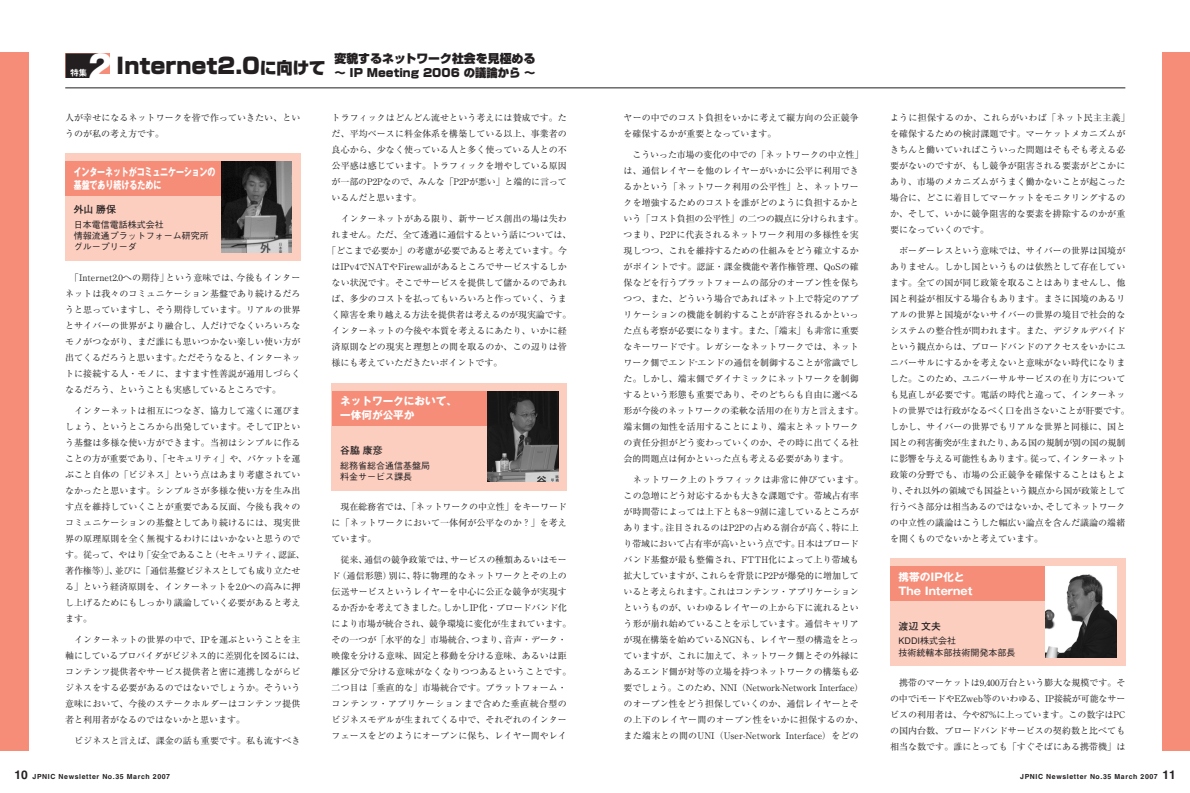
<style>
.page{position:relative;width:1190px;height:793px;background:#fff}
.page>*{position:absolute;margin:0;border:0;box-sizing:border-box;transform-origin:0 0}
.t1{font:900 22px "Shin Go";color:#231f20}
.t2{font:900 11.9px "Shin Go";color:#231f20}
.t3{font:900 11.3px "Shin Go";color:#231f20}
.t4{font:700 10.6px/13.5px "Gothic MB101";color:#fff}
.t5{font:700 10.6px/13.5px "Gothic MB101";color:#fff;scale:.75 1}
.t6{font:700 9.9px "Futo Go B101";color:#231f20}
.t7{font:9px/16px "Ryumin";letter-spacing:.005em;color:#231f20}
.t8{font:9px "Ryumin";letter-spacing:-.015em;color:#231f20}
.t9{font:500 9px/11.3px "Gothic BBB";color:#231f20}
.t10{font:8.9px "Midashi Go MB31";color:#fff}
.t11{font:7px "Midashi Go MB31";letter-spacing:.085em;color:#231f20}
.s1{font-family:"Gothic MB101 hea";font-weight:400;font-size:31.3px;color:#fff}
.s2{font-size:16.3px}
.s3{font-size:12px}
</style>
<div class="page">
<div style="left:1162px;top:52px;width:28px;height:699px;background:#f58d79"></div>
<div style="left:0;top:52px;width:28px;height:699px;background:#f58d79"></div>
<div style="left:66px;top:53px;width:44px;height:25px;background:#f58d79"></div>
<svg style="left:66px;top:53px;width:40px;height:25px"></svg>
<hr style="left:65px;top:88px;width:1060px;height:1px;background:#231f20">
<div style="left:65px;top:153px;width:235px;height:108px;background:#fbcec0"></div>
<div style="left:65px;top:162px;width:156px;height:34px;background:#f58d79"></div>
<img style="left:221px;top:162px;width:71px;height:90px">
<div style="left:332px;top:383px;width:235px;height:107px;background:#fbcec0"></div>
<div style="left:332px;top:391px;width:156px;height:34px;background:#f58d79"></div>
<img style="left:488px;top:391px;width:70px;height:91px">
<div style="left:890px;top:558px;width:235px;height:108px;background:#fbcec0"></div>
<div style="left:890px;top:567px;width:156px;height:34px;background:#f58d79"></div>
<img style="left:1046px;top:567px;width:71px;height:91px">
<h1 class="t1" style="left:88px;top:57px;width:239px"><span class="s1">2</span> Internet2.0<span class="s2">に向けて</span></h1>
<h2 class="t2" style="left:334px;top:54px;width:202px">変貌するネットワーク社会を見極める</h2>
<p class="t3" style="left:334px;top:69px;width:203px">～ IP Meeting 2006 の議論から～</p>
<p class="t10" style="left:70px;top:70px;width:19px">特集</p>
<p class="t7" style="left:65px;top:111px;width:237px">人が幸せになるネットワークを皆で作っていきたい、というのが私の考え方です。</p>
<p class="t5" style="left:74px;top:166px;width:191px">インターネットがコミュニケーションの基盤であり続けるために</p>
<p class="t6" style="left:74px;top:206px;width:44px">外山勝保</p>
<p class="t9" style="left:74px;top:220px;width:136px">日本電信電話株式会社<br>情報流通プラットフォーム研究所グループリーダ</p>
<p class="t7" style="left:65px;top:271px;width:237px;text-align:justify;text-indent:5px">「Internet2.0への期待」という意味では、今後もインターネットは我々のコミュニケーション基盤であり続けるだろうと思っていますし、そう期待しています。リアルの世界とサイバーの世界がより融合し、人だけでなくいろいろなモノがつながり、まだ誰にも思いつかない楽しい使い方が出てくるだろうと思います。ただそうなると、インターネットに接続する人・モノに、ますます性善説が通用しづらくなるだろう、ということも実感しているところです。</p>
<p class="t7" style="left:65px;top:404px;width:241px;text-indent:9px">インターネットは相互につなぎ、協力して遠くに運びましょう、というところから出発しています。そしてIPという基盤は多様な使い方ができます。当初はシンプルに作ることの方が重要であり、「セキュリティ」や、パケットを運ぶこと自体の「ビジネス」という点はあまり考慮されていなかったと思います。シンプルさが多様な使い方を生み出す点を維持していくことが重要である反面、今後も我々のコミュニケーションの基盤としてあり続けるには、現実世界の原理原則を全く無視するわけにはいかないと思うのです。従って、やはり「安全であること（セキュリティ、認証、著作権等）」、並びに「通信基盤ビジネスとしても成り立たせる」という経済原則を、インターネットを2.0への高みに押し上げるためにもしっかり議論していく必要があると考えます。</p>
<p class="t7" style="left:65px;top:633px;width:241px;text-indent:9px">インターネットの世界の中で、IPを運ぶということを主軸にしているプロバイダがビジネス的に差別化を図るには、コンテンツ提供者やサービス提供者と密に連携しながらビジネスをする必要があるのではないでしょうか。そういう意味において、今後のステークホルダーはコンテンツ提供者と利用者がなるのではないかと思います。</p>
<p class="t7" style="left:74px;top:734px;width:228px">ビジネスと言えば、課金の話も重要です。私も流すべき</p>
<p class="t11" style="left:15px;top:774px;width:157px"><span class="s3">10</span> JPNIC Newsletter No.35 March 2007</p>
<p class="t7" style="left:332px;top:111px;width:237px;text-align:justify">トラフィックはどんどん流せという考えには賛成です。ただ、平均ベースに料金体系を構築している以上、事業者の良心から、少なく使っている人と多く使っている人との不公平感は感じています。トラフィックを増やしている原因が一部のP2Pなので、みんな「P2Pが悪い」と端的に言っているんだと思います。</p>
<p class="t7" style="left:341px;top:212px;width:228px">インターネットがある限り、新サービス創出の場は失わ</p>
<p class="t8" style="left:332px;top:231px;width:241px">れません。ただ、全て透過に通信するという話については、</p>
<p class="t8" style="left:327px;top:247px;width:241px">「どこまで必要か」の考慮が必要であると考えています。今</p>
<p class="t7" style="left:332px;top:260px;width:237px">はIPv4でNATやFirewallがあるところでサービスするしか</p>
<p class="t7" style="left:332px;top:276px;width:237px">ない状況です。そこでサービスを提供して儲かるのであれ</p>
<p class="t7" style="left:332px;top:292px;width:237px">ば、多少のコストを払ってもいろいろと作っていく、うま</p>
<p class="t8" style="left:332px;top:311px;width:241px">く障害を乗り越える方法を提供者は考えるのが現実論です。</p>
<p class="t7" style="left:332px;top:324px;width:237px">インターネットの今後や本質を考えるにあたり、いかに経</p>
<p class="t7" style="left:332px;top:340px;width:237px">済原則などの現実と理想との間を取るのか、この辺りは皆</p>
<p class="t7" style="left:332px;top:356px;width:172px">様にも考えていただきたいポイントです。</p>
<p class="t4" style="left:340px;top:396px;width:118px">ネットワークにおいて、一体何が公平か</p>
<p class="t6" style="left:340px;top:447px;width:44px">谷脇康彦</p>
<p class="t9" style="left:340px;top:461px;width:91px">総務省総合通信基盤局料金サービス課長</p>
<p class="t7" style="left:332px;top:500px;width:237px;text-align:justify;text-indent:9px">現在総務省では、「ネットワークの中立性」をキーワードに「ネットワークにおいて一体何が公平なのか？」を考えています。</p>
<p class="t7" style="left:332px;top:553px;width:241px;text-align:center">従来、通信の競争政策では、サービスの種類あるいはモー<br>ド（通信形態）別に、特に物理的なネットワークとその上の伝送サービスというレイヤーを中心に公正な競争が実現するか否かを考えてきました。しかしIP化・ブロードバンド化により市場が統合され、競争環境に変化が生まれています。その一つが「水平的な」市場統合、つまり、音声・データ・映像を分ける意味、固定と移動を分ける意味、あるいは距離区分で分ける意味がなくなりつつあるということです。二つ目は「垂直的な」市場統合です。プラットフォーム・コンテンツ・アプリケーションまで含めた垂直統合型のビジネスモデルが生まれてくる中で、それぞれのインターフェースをどのようにオープンに保ち、レイヤー間やレイ</p>
<p class="t7" style="left:624px;top:111px;width:237px">ヤーの中でのコスト負担をいかに考えて縦方向の公正競争を確保するかが重要となっています。</p>
<p class="t7" style="left:624px;top:148px;width:241px;text-indent:9px">こういった市場の変化の中での「ネットワークの中立性」は、通信レイヤーを他のレイヤーがいかに公平に利用できるかという「ネットワーク利用の公平性」と、ネットワークを増強するためのコストを誰がどのように負担するかという「コスト負担の公平性」の二つの観点に分けられます。つまり、P2Pに代表されるネットワーク利用の多様性を実現しつつ、これを維持するための仕組みをどう確立するかがポイントです。認証・課金機能や著作権管理、QoSの確保などを行うプラットフォームの部分のオープン性を保ちつつ、また、どういう場合であればネット上で特定のアプリケーションの機能を制約することが許容されるかといった点も考察が必要になります。また、「端末」も非常に重要なキーワードです。レガシーなネットワークでは、ネットワーク側でエンド-エンドの通信を制御することが常識でした。しかし、端末側でダイナミックにネットワークを制御するという形態も重要であり、そのどちらも自由に選べる形が今後のネットワークの柔軟な活用の在り方と言えます。端末側の知性を活用することにより、端末とネットワークの責任分担がどう変わっていくのか、その時に出てくる社会的問題点は何かといった点も考える必要があります。</p>
<p class="t7" style="left:624px;top:473px;width:241px;text-indent:9px">ネットワーク上のトラフィックは非常に伸びています。この急増にどう対応するかも大きな課題です。帯域占有率が時間帯によっては上下とも8～9割に達しているところがあります。注目されるのはP2Pの占める割合が高く、特に上り帯域において占有率が高いという点です。日本はブロードバンド基盤が最も整備され、FTTH化によって上り帯域も拡大していますが、これらを背景にP2Pが爆発的に増加していると考えられます。これはコンテンツ・アプリケーションというものが、いわゆるレイヤーの上から下に流れるという形が崩れ始めていることを示しています。通信キャリアが現在構築を始めているNGNも、レイヤー型の構造をとっていますが、これに加えて、ネットワーク側とその外縁にあるエンド側が対等の立場を持つネットワークの構築も必要でしょう。このため、NNI（Network-Network Interface）のオープン性をどう担保していくのか、通信レイヤーとその上下のレイヤー間のオープン性をいかに担保するのか、また端末との間のUNI（User-Network Interface）をどの</p>
<p class="t7" style="left:890px;top:111px;width:241px">ように担保するのか、これらがいわば「ネット民主主義」を確保するための検討課題です。マーケットメカニズムがきちんと働いていればこういった問題はそもそも考える必要がないのですが、もし競争が阻害される要素がどこかにあり、市場のメカニズムがうまく働かないことが起こった場合に、どこに着目してマーケットをモニタリングするのか、そして、いかに競争阻害的な要素を排除するのかが重要になっていくのです。</p>
<p class="t7" style="left:890px;top:244px;width:241px;text-indent:9px">ボーダーレスという意味では、サイバーの世界は国境がありません。しかし国というものは依然として存在しています。全ての国が同じ政策を取ることはありませんし、他国と利益が相反する場合もあります。まさに国境のあるリアルの世界と国境がないサイバーの世界の境目で社会的なシステムの整合性が問われます。また、デジタルデバイドという観点からは、ブロードバンドのアクセスをいかにユニバーサルにするかを考えないと意味がない時代になりました。このため、ユニバーサルサービスの在り方についても見直しが必要です。電話の時代と違って、インターネットの世界では行政がなるべく口を出さないことが肝要です。しかし、サイバーの世界でもリアルな世界と同様に、国と国との利害衝突が生まれたり、ある国の規制が別の国の規制に影響を与える可能性もあります。従って、インターネット政策の分野でも、市場の公正競争を確保することはもとより、それ以外の領域でも国益という観点から国が政策として行うべき部分は相当あるのではないか、そしてネットワークの中立性の議論はこうした幅広い論点を含んだ議論の端緒を開くものでないかと考えています。</p>
<p class="t4" style="left:899px;top:572px;width:75px">携帯のIP化と<br>The Internet</p>
<p class="t6" style="left:899px;top:623px;width:44px">渡辺文夫</p>
<p class="t9" style="left:899px;top:637px;width:118px">KDDI株式会社<br>技術統轄本部技術開発本部長</p>
<p class="t7" style="left:890px;top:676px;width:237px;text-align:justify;text-indent:9px">携帯のマーケットは9,400万台という膨大な規模です。その中でiモードやEZweb等のいわゆる、IP接続が可能なサービスの利用者は、今や87%に上っています。この数字はPCの国内台数、ブロードバンドサービスの契約数と比べても相当な数です。誰にとっても「すぐそばにある携帯機」は</p>
<p class="t11" style="left:1020px;top:774px;width:157px">JPNIC Newsletter No.35 March 2007 <span class="s3">11</span></p>
</div>
